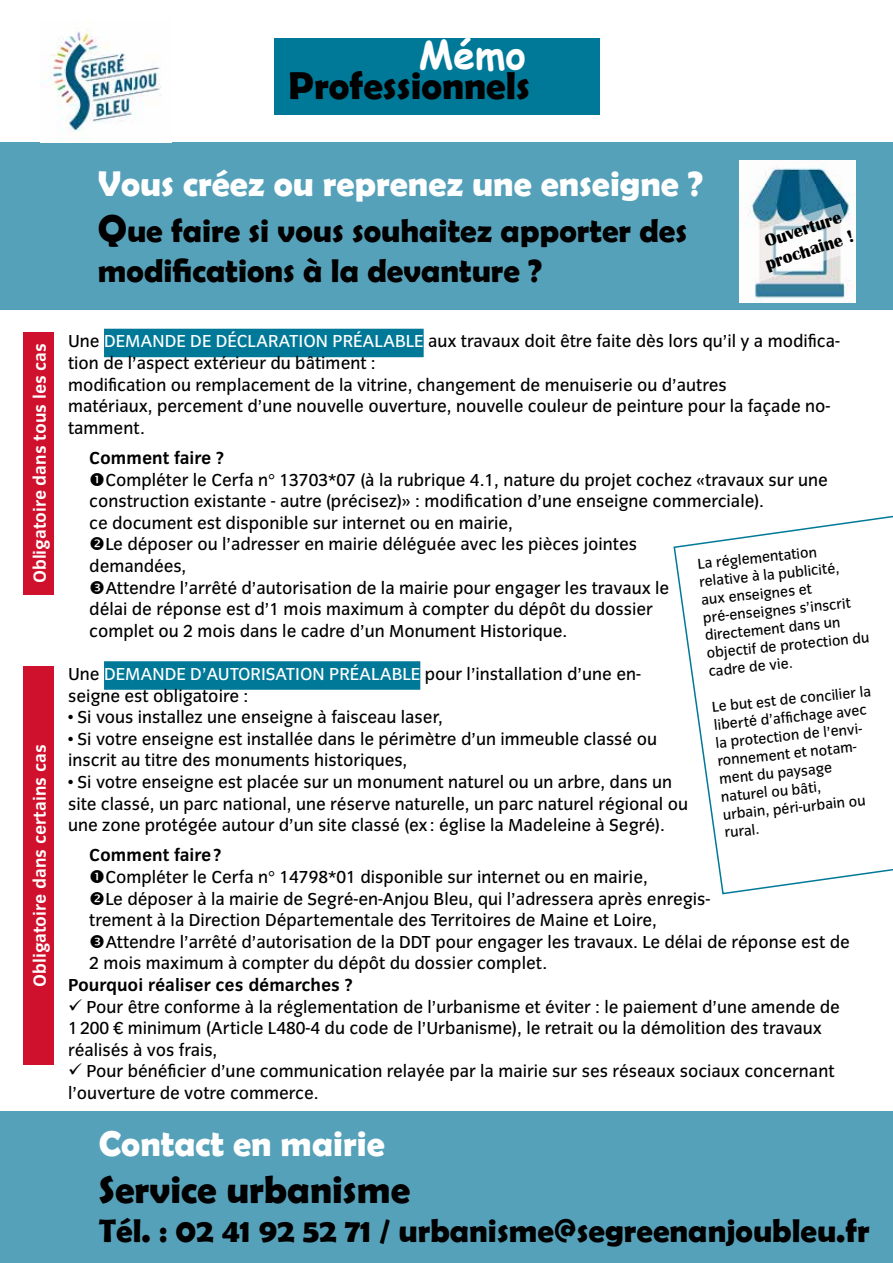
<style>
.page{position:relative;width:893px;height:1263px;background:#fff}
.page>*{position:absolute;margin:0;border:0;box-sizing:border-box;transform-origin:0 0}
.t1{font:700 39px "Berlin Sans FB Demi";color:#000}
.t2{font:700 39px "Comic Sans MS";color:#fff}
.t3{font:700 36px "Berlin Sans FB Demi";color:#fff}
.t4{font:700 33px/39.6px "Berlin Sans FB Demi";color:#000}
.t5{font:18px/21.6px "Congress Sans Std";color:#000}
.t6{font:700 18px "Congress Sans Std";color:#000}
.t7{font:700 18px "Congress Sans Std";color:#fff}
.t8{font:700 18px/21.6px "Britannic";color:#000;text-align:center}
.t9{font:15px/18px "Congress Sans Std";color:#000}
.s1{font-size:39px}
.s2{color:#fff}
</style>
<div class="page">
<div style="left:0;top:142px;width:893px;height:168px;background:#56a1ba"></div>
<div style="left:104px;top:329px;width:320px;height:28px;background:#007998"></div>
<div style="left:104px;top:661px;width:316px;height:29px;background:#007998"></div>
<div style="left:275px;top:38px;width:325px;height:77px;background:#007998"></div>
<img style="left:740px;top:160px;width:116px;height:143px">
<img style="left:41px;top:31px;width:120px;height:110px">
<div style="left:0;top:1111px;width:893px;height:152px;background:#56a1ba"></div>
<svg style="left:742px;top:203px;width:114px;height:79px;background:#cedce1"></svg>
<svg style="left:673px;top:515px;width:220px;height:380px"></svg>
<div style="left:24px;top:666px;width:30px;height:399px;background:#cf112d"></div>
<div style="left:24px;top:332px;width:30px;height:263px;background:#cf112d"></div>
<h1 class="t2" style="left:419px;top:26px;width:109px">Mémo</h1>
<h1 class="t1" style="left:289px;top:63px;width:243px">Professionnels</h1>
<h2 class="t3" style="left:98px;top:162px;width:607px">Vous créez ou reprenez une enseigne ?</h2>
<h3 class="t4" style="left:98px;top:211px;width:591px"><span class="s1">Q</span>ue faire si vous souhaitez apporter des modifications à la devanture ?</h3>
<p class="t8" style="left:756px;top:233px;width:93px;rotate:-18deg">Ouverture prochaine !</p>
<p class="t7" style="left:30px;top:583px;width:242px;rotate:-90deg">Obligatoire dans tous les cas</p>
<p class="t7" style="left:30px;top:987px;width:244px;rotate:-90deg">Obligatoire dans certains cas</p>
<p class="t5" style="left:68px;top:331px;width:773px">Une <span class="s2">DEMANDE DE DÉCLARATION PRÉALABLE</span> aux travaux doit être faite dès lors qu’il y a modifica&shy;tion de l’aspect extérieur du bâtiment :<br>modification ou remplacement de la vitrine, changement de menuiserie ou d’autres<br>matériaux, percement d’une nouvelle ouverture, nouvelle couleur de peinture pour la façade no&shy;tamment.</p>
<p class="t6" style="left:89px;top:448px;width:136px">Comment faire ?</p>
<p class="t5" style="left:105px;top:469px;width:724px">Compléter le Cerfa n° 13703*07 (à la rubrique 4.1, nature du projet cochez «travaux sur une</p>
<p class="t5" style="left:89px;top:491px;width:676px">construction existante - autre (précisez)» : modification d’une enseigne commerciale).</p>
<p class="t5" style="left:89px;top:512px;width:425px">ce document est disponible sur internet ou en mairie,</p>
<p class="t5" style="left:105px;top:534px;width:533px">Le déposer ou l’adresser en mairie déléguée avec les pièces jointes</p>
<p class="t5" style="left:89px;top:555px;width:99px">demandées,</p>
<p class="t5" style="left:105px;top:577px;width:565px">Attendre l’arrêté d’autorisation de la mairie pour engager les travaux le</p>
<p class="t5" style="left:89px;top:599px;width:565px">délai de réponse est d’1 mois maximum à compter du dépôt du dossier</p>
<p class="t5" style="left:89px;top:620px;width:480px">complet ou 2 mois dans le cadre d’un Monument Historique.</p>
<p class="t5" style="left:68px;top:663px;width:574px">Une <span class="s2">DEMANDE D’AUTORISATION PRÉALABLE</span> pour l’installation d’une en&shy;seigne est obligatoire :</p>
<p class="t5" style="left:68px;top:707px;width:376px">• Si vous installez une enseigne à faisceau laser,</p>
<p class="t5" style="left:68px;top:728px;width:591px">• Si votre enseigne est installée dans le périmètre d’un immeuble classé ou inscrit au titre des monuments historiques,</p>
<p class="t5" style="left:68px;top:771px;width:622px">• Si votre enseigne est placée sur un monument naturel ou un arbre, dans un site classé, un parc national, une réserve naturelle, un parc naturel régional ou une zone protégée autour d’un site classé (ex: église la Madeleine à Segré).</p>
<p class="t6" style="left:89px;top:845px;width:134px">Comment faire?</p>
<p class="t5" style="left:105px;top:866px;width:544px">Compléter le Cerfa n° 14798*01 disponible sur internet ou en mairie,</p>
<p class="t5" style="left:105px;top:888px;width:607px">Le déposer à la mairie de Segré-en-Anjou Bleu, qui l’adressera après enregis-</p>
<p class="t5" style="left:89px;top:909px;width:569px">trement à la Direction Départementale des Territoires de Maine et Loire,</p>
<p class="t5" style="left:105px;top:931px;width:746px">Attendre l’arrêté d’autorisation de la DDT pour engager les travaux. Le délai de réponse est de</p>
<p class="t5" style="left:89px;top:953px;width:460px">2 mois maximum à compter du dépôt du dossier complet.</p>
<p class="t6" style="left:68px;top:975px;width:286px">Pourquoi réaliser ces démarches ?</p>
<p class="t5" style="left:68px;top:996px;width:773px">✓ Pour être conforme à la réglementation de l’urbanisme et éviter : le paiement d’une amende de<br>1200 € minimum (Article L480-4 du code de l’Urbanisme), le retrait ou la démolition des travaux réalisés à vos frais,</p>
<p class="t5" style="left:68px;top:1061px;width:768px">✓ Pour bénéficier d’une communication relayée par la mairie sur ses réseaux sociaux concernant l’ouverture de votre commerce.</p>
<p class="t9" style="left:696px;top:555px;width:165px;rotate:-6deg">La réglementation relative à la publicité, aux enseignes et pré-enseignes s’inscrit directement dans un objectif de protection du cadre de vie.</p>
<p class="t9" style="left:711px;top:699px;width:162px;rotate:-6deg">Le but est de concilier la liberté d’affi chage avec la protection de l’envi&shy;ronnement et notam&shy;ment du paysage naturel ou bâti,<br>urbain, péri-urbain ou rural.</p>
<h2 class="t3" style="left:99px;top:1122px;width:287px">Contact en mairie</h2>
<h1 class="t1" style="left:99px;top:1166px;width:313px">Service urbanisme</h1>
<h3 class="t4" style="left:99px;top:1210px;width:772px">Tél. : 02 41 92 52 71 / urbanisme@segreenanjoubleu.fr</h3>
</div>
